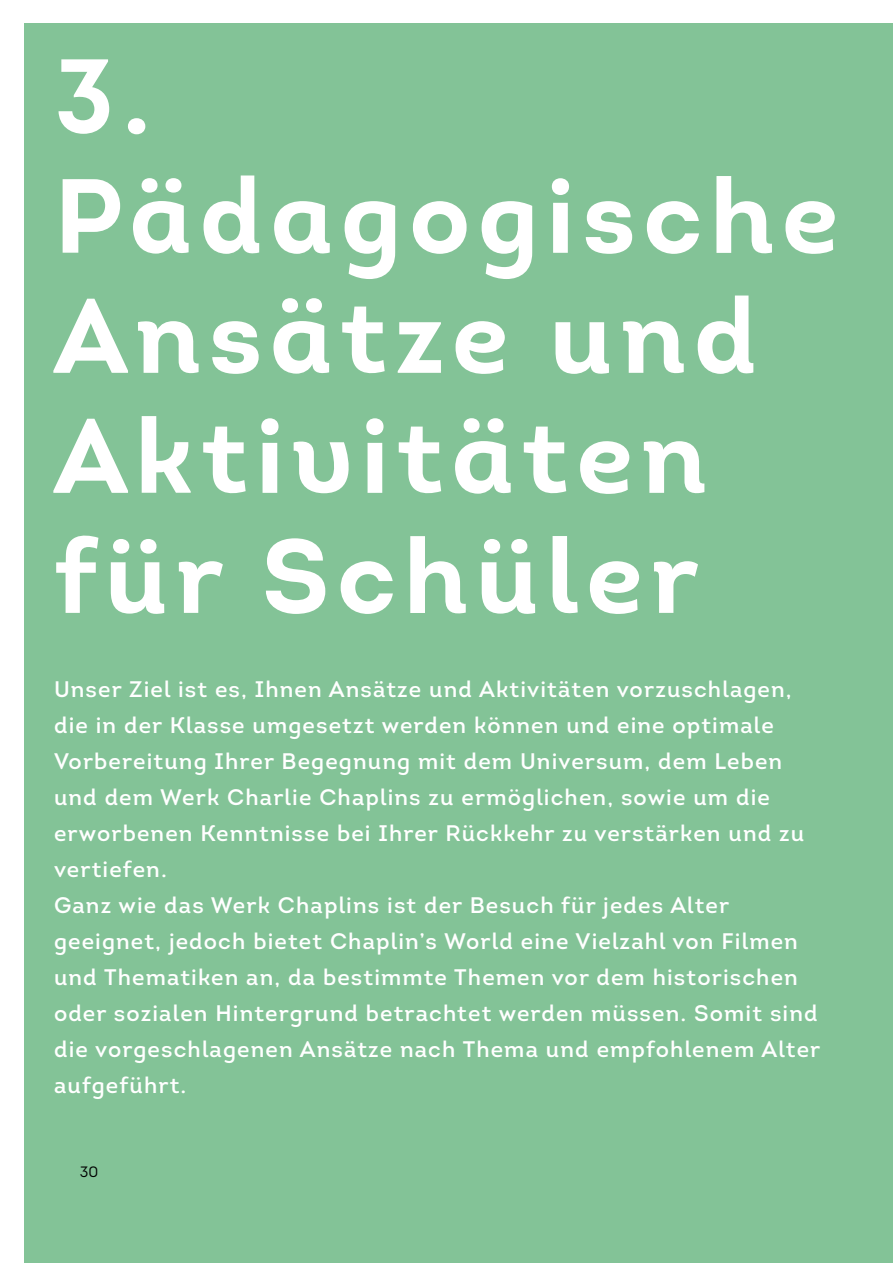
<style>
.page{position:relative;width:893px;height:1263px;background:#83c397}
.page>*{position:absolute;margin:0;border:0;box-sizing:border-box;transform-origin:0 0}
.t1{font:105px/120px "Intro Bold Alt";letter-spacing:.07em;color:#fff}
.t2{font:600 22.5px/36px "Intro";letter-spacing:.05em;color:#fff}
.t3{font:15px "Intro Regular Caps";color:#000}
</style>
<div class="page">
<div style="left:0;top:0;width:893px;height:23px;background:#fff"></div>
<div style="left:0;top:0;width:23px;height:1263px;background:#fff"></div>
<h1 class="t1" style="left:54px;top:35px;width:786px">3.<br>Pädagogische<br>Ansätze und<br>Aktivitäten für Schüler</h1>
<p class="t2" style="left:54px;top:671px;width:768px">Unser Ziel ist es, Ihnen Ansätze und Aktivitäten vorzuschlagen, die in der Klasse umgesetzt werden können und eine optimale Vorbereitung Ihrer Begegnung mit dem Universum, dem Leben und dem Werk Charlie Chaplins zu ermöglichen, sowie um die erworbenen Kenntnisse bei Ihrer Rückkehr zu verstärken und zu vertiefen.<br>Ganz wie das Werk Chaplins ist der Besuch für jedes Alter geeignet, jedoch bietet Chaplin’s World eine Vielzahl von Filmen und Thematiken an, da bestimmte Themen vor dem historischen oder sozialen Hintergrund betrachtet werden müssen. Somit sind die vorgeschlagenen Ansätze nach Thema und empfohlenem Alter aufgeführt.</p>
<p class="t3" style="left:80px;top:1163px;width:20px">30</p>
</div>
